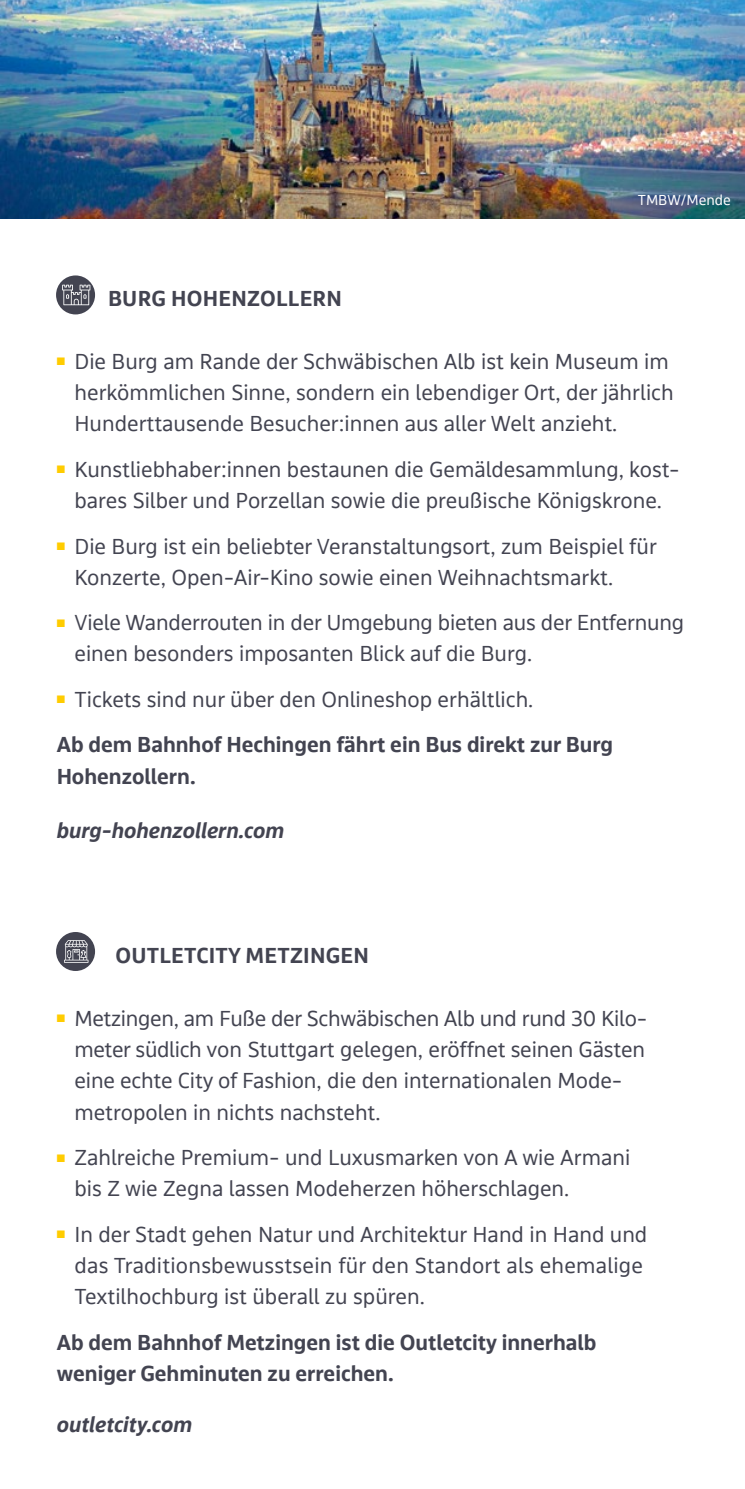
<style>
.page{position:relative;width:745px;height:1489px;background:#fff}
.page>*{position:absolute;margin:0;border:0;box-sizing:border-box;transform-origin:0 0}
.t1{font:22.5px/31.2px "bwegt Text";color:#434451}
.t2{font:700 22.5px/31.2px "bwegt Text";color:#434451}
.t3{font:italic 700 22.5px "bwegt Text";color:#434451}
.t4{font:15px "bwegt Text";color:#fff}
</style>
<div class="page">
<img style="left:0;top:0;width:744px;height:219px">
<div style="left:56px;top:931px;width:39px;height:39px;background:#434451;border-radius:50%"></div>
<svg style="left:64px;top:940px;width:24px;height:22px"></svg>
<div style="left:56px;top:275px;width:39px;height:39px;background:#434451;border-radius:50%"></div>
<svg style="left:62px;top:285px;width:28px;height:20px"></svg>
<h4 class="t2" style="left:108px;top:284px;width:235px">BURG HOHENZOLLERN</h4>
<p class="t4" style="left:637px;top:191px;width:94px">TMBW/Mende</p>
<p class="t1" style="left:74px;top:346px;width:600px;text-indent:-18px"><sup>■</sup> Die Burg am Rande der Schwäbischen Alb ist kein Museum im herkömmlichen Sinne, sondern ein lebendiger Ort, der jährlich<br>Hunderttausende Besucher:innen aus aller Welt anzieht.</p>
<p class="t1" style="left:57px;top:454px;width:621px;text-align:center"><sup>■</sup> Kunstliebhaber:innen bestaunen die Gemäldesammlung, kost&shy;bares Silber und Porzellan sowie die preußische Königskrone.</p>
<p class="t1" style="left:74px;top:531px;width:583px;text-indent:-18px"><sup>■</sup> Die Burg ist ein beliebter Veranstaltungsort, zum Beispiel für<br>Konzerte, Open-Air-Kino sowie einen Weihnachtsmarkt.</p>
<p class="t1" style="left:74px;top:608px;width:611px;text-indent:-18px"><sup>■</sup> Viele Wanderrouten in der Umgebung bieten aus der Entfernung einen besonders imposanten Blick auf die Burg.</p>
<p class="t1" style="left:57px;top:684px;width:478px"><sup>■</sup> Tickets sind nur über den Onlineshop erhältlich.</p>
<p class="t2" style="left:57px;top:730px;width:557px">Ab dem Bahnhof Hechingen fährt ein Bus direkt zur Burg<br>Hohenzollern.</p>
<p class="t3" style="left:57px;top:817px;width:229px">burg-hohenzollern.com</p>
<h4 class="t2" style="left:115px;top:940px;width:255px">OUTLETCITY METZINGEN</h4>
<p class="t1" style="left:74px;top:1003px;width:571px;text-indent:-18px"><sup>■</sup> Metzingen, am Fuße der Schwäbischen Alb und rund 30 Kilo&shy;meter südlich von Stuttgart gelegen, eröffnet seinen Gästen eine echte City of Fashion, die den internationalen Mode&shy;metropolen in nichts nachsteht.</p>
<p class="t1" style="left:74px;top:1142px;width:557px;text-indent:-18px"><sup>■</sup> Zahlreiche Premium- und Luxusmarken von A wie Armani bis Z wie Zegna lassen Modeherzen höherschlagen.</p>
<p class="t1" style="left:74px;top:1219px;width:574px;text-indent:-18px"><sup>■</sup> In der Stadt gehen Natur und Architektur Hand in Hand und das Traditionsbewusstsein für den Standort als ehemalige<br>Textilhochburg ist überall zu spüren.</p>
<p class="t2" style="left:57px;top:1327px;width:541px">Ab dem Bahnhof Metzingen ist die Outletcity innerhalb weniger Gehminuten zu erreichen.</p>
<p class="t3" style="left:57px;top:1411px;width:137px">outletcity.com</p>
</div>
